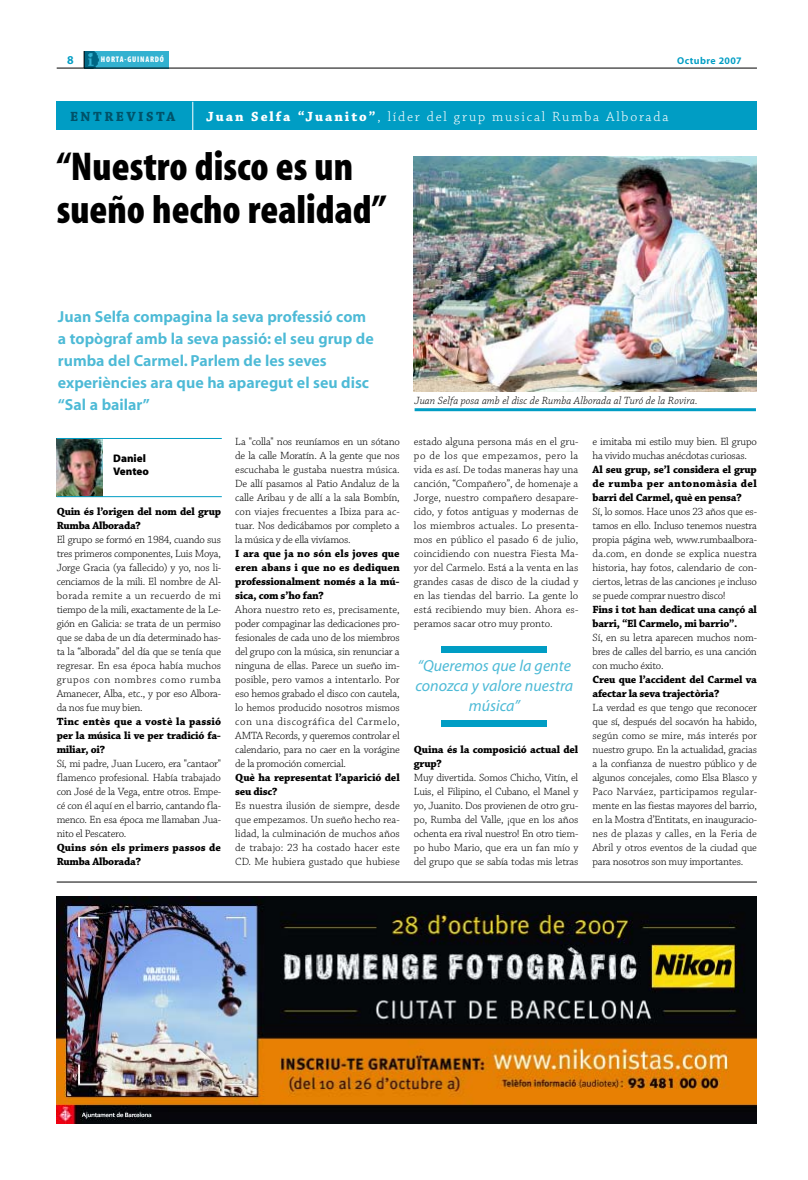
<style>
.page{position:relative;width:808px;height:1180px;background:#fff}
.page>*{position:absolute;margin:0;border:0;box-sizing:border-box;transform-origin:0 0}
.t1{font:700 condensed 40.4px/42.5px "Myriad MM";color:#000}
.t2{font:700 16px/22px "Myriad MM";color:#4dbad6}
.t3{font:italic 16px/20px "Myriad MM";color:#4dbad6;text-align:center}
.t4{font:14px "Chaparral MM";letter-spacing:.13em;color:#fff}
.t5{font:700 14px "Chaparral MM";letter-spacing:.175em;color:#005269}
.t6{font:700 12px "Myriad MM";color:#009dc4}
.t7{font:11px/14px "Chaparral MM";letter-spacing:-.02em;color:#000;text-align:justify}
.t8{font:700 11px/14px "Chaparral MM";letter-spacing:-.015em;color:#000}
.t9{font:italic 300 11px "Chaparral MM";letter-spacing:.005em;color:#000}
.t10{font:700 11px/14px "Chaparral MM";letter-spacing:.005em;color:#000}
.t11{font:800 11px/13px "Myriad MM";color:#000}
.t12{font:700 10px "Myriad MM";letter-spacing:.04em;color:#009dc4}
.t13{font:700 condensed 8.2px "Myriad MM";letter-spacing:.095em;color:#fff}
.s1{font-weight:700}
</style>
<div class="page">
<div style="left:84px;top:51px;width:84px;height:17px;background:#33b1d0"></div>
<img style="left:85px;top:51px;width:15px;height:17px">
<hr style="left:57px;top:68px;width:700px;height:1px;background:#000">
<svg style="left:84px;top:51px;width:1px;height:17px"></svg>
<hr style="left:57px;top:881px;width:700px;height:1px;background:#000">
<div style="left:57px;top:102px;width:700px;height:28px;background:#009dc4"></div>
<svg style="left:192px;top:102px;width:1px;height:28px"></svg>
<img style="left:414px;top:156px;width:343px;height:235px">
<hr style="left:415px;top:408px;width:341px;height:3px;background:#009dc4">
<div style="left:442px;top:645px;width:105px;height:7px;background:#009dc4"></div>
<div style="left:442px;top:720px;width:105px;height:7px;background:#009dc4"></div>
<div style="left:57px;top:896px;width:700px;height:232px;background:linear-gradient(to right,#fff,#fff)"></div>
<img style="left:57px;top:896px;width:700px;height:227px">
<img style="left:57px;top:439px;width:46px;height:57px">
<hr style="left:57px;top:496px;width:165px;height:1px;background:#009dc4">
<hr style="left:57px;top:438px;width:165px;height:1px;background:#009dc4">
<p class="t6" style="left:67px;top:55px;width:8px">8</p>
<p class="t13" style="left:101px;top:57px;width:65px">HORTA-GUINARDÓ</p>
<p class="t12" style="left:677px;top:56px;width:66px">Octubre 2007</p>
<p class="t5" style="left:70px;top:112px;width:107px">ENTREVISTA</p>
<p class="t4" style="left:206px;top:112px;width:464px"><span class="s1">Juan Selfa “Juanito”</span>, líder del grup musical Rumba Alborada</p>
<h1 class="t1" style="left:57px;top:149px;width:331px">“Nuestro disco es un sueño hecho realidad”</h1>
<h2 class="t2" style="left:58px;top:307px;width:317px">Juan Selfa compagina la seva professió com a topògraf amb la seva passió: el seu grup de rumba del Carmel. Parlem de les seves experiències ara que ha aparegut el seu disc “Sal a bailar”</h2>
<p class="t11" style="left:113px;top:452px;width:37px">Daniel<br>Venteo</p>
<p class="t8" style="left:57px;top:505px;width:166px">Quin és l’origen del nom del grup<br>Rumba Alborada?</p>
<p class="t7" style="left:57px;top:533px;width:166px">El grupo se formó en 1984, cuando sus tres primeros componentes, Luis Moya, Jorge Gracia (ya fallecido) y yo, nos li&shy;cenciamos de la mili. El nombre de Al&shy;borada remite a un recuerdo de mi tiempo de la mili, exactamente de la Le&shy;gión en Galicia: se trata de un permiso que se daba de un día determinado has&shy;ta la “alborada” del día que se tenía que regresar. En esa época había muchos grupos con nombres como rumba Amanecer, Alba, etc., y por eso Albora&shy;da nos fue muy bien.</p>
<p class="t8" style="left:57px;top:715px;width:166px;text-align:justify">Tinc entès que a vostè la passió per la música li ve per tradició fa&shy;miliar, oi?</p>
<p class="t7" style="left:57px;top:757px;width:166px">Sí, mi padre, Juan Lucero, era "cantaor" flamenco profesional. Había trabajado con José de la Vega, entre otros. Empe&shy;cé con él aquí en el barrio, cantando fla&shy;menco. En esa época me llamaban Jua&shy;nito el Pescatero.</p>
<p class="t10" style="left:57px;top:841px;width:166px">Quins són els primers passos de<br>Rumba Alborada?</p>
<p class="t7" style="left:235px;top:435px;width:166px">La "colla" nos reuníamos en un sótano de la calle Moratín. A la gente que nos escuchaba le gustaba nuestra música.<br>De allí pasamos al Patio Andaluz de la calle Aribau y de allí a la sala Bombín, con viajes frecuentes a Ibiza para ac&shy;tuar. Nos dedicábamos por completo a la música y de ella vivíamos.</p>
<p class="t8" style="left:235px;top:547px;width:166px;text-align:justify">I ara que ja no són els joves que eren abans i que no es dediquen professionalment només a la mú&shy;sica, com s’ho fan?</p>
<p class="t7" style="left:235px;top:603px;width:166px">Ahora nuestro reto es, precisamente, poder compaginar las dedicaciones pro&shy;fesionales de cada uno de los miembros del grupo con la música, sin renunciar a ninguna de ellas. Parece un sueño im&shy;posible, pero vamos a intentarlo. Por eso hemos grabado el disco con cautela, lo hemos producido nosotros mismos con una discográfica del Carmelo, AMTA Records, y queremos controlar el calendario, para no caer en la vorágine de la promoción comercial.</p>
<p class="t8" style="left:235px;top:771px;width:166px">Què ha representat l’aparició del seu disc?</p>
<p class="t7" style="left:235px;top:799px;width:166px">Es nuestra ilusión de siempre, desde que empezamos. Un sueño hecho rea&shy;lidad, la culminación de muchos años de trabajo: 23 ha costado hacer este CD. Me hubiera gustado que hubiese</p>
<p class="t9" style="left:415px;top:396px;width:284px">Juan Selfa posa amb el disc de Rumba Alborada al Turó de la Rovira.</p>
<p class="t7" style="left:414px;top:435px;width:166px">estado alguna persona más en el gru&shy;po de los que empezamos, pero la vida es así. De todas maneras hay una canción, “Compañero”, de homenaje a Jorge, nuestro compañero desapare&shy;cido, y fotos antiguas y modernas de los miembros actuales. Lo presenta&shy;mos en público el pasado 6 de julio, coincidiendo con nuestra Fiesta Ma&shy;yor del Carmelo. Está a la venta en las grandes casas de disco de la ciudad y en las tiendas del barrio. La gente lo está recibiendo muy bien. Ahora es&shy;peramos sacar otro muy pronto.</p>
<h2 class="t3" style="left:415px;top:657px;width:159px">“Queremos que la gente conozca y valore nuestra música”</h2>
<p class="t8" style="left:414px;top:743px;width:166px">Quina és la composició actual del grup?</p>
<p class="t7" style="left:414px;top:771px;width:166px">Muy divertida. Somos Chicho, Vitín, el Luis, el Filipino, el Cubano, el Manel y yo, Juanito. Dos provienen de otro gru&shy;po, Rumba del Valle, ¡que en los años ochenta era rival nuestro! En otro tiem&shy;po hubo Mario, que era un fan mío y del grupo que se sabía todas mis letras</p>
<p class="t7" style="left:592px;top:435px;width:166px">e imitaba mi estilo muy bien. El grupo ha vivido muchas anécdotas curiosas.</p>
<p class="t8" style="left:592px;top:463px;width:166px;text-align:justify">Al seu grup, se’l considera el grup de rumba per antonomàsia del barri del Carmel, què en pensa?</p>
<p class="t7" style="left:592px;top:505px;width:166px">Sí, lo somos. Hace unos 23 años que es&shy;tamos en ello. Incluso tenemos nuestra propia página web, www.rumbaalbora&shy;da.com, en donde se explica nuestra historia, hay fotos, calendario de con&shy;ciertos, letras de las canciones ¡e incluso se puede comprar nuestro disco!</p>
<p class="t8" style="left:592px;top:603px;width:166px">Fins i tot han dedicat una cançó al barri, “El Carmelo, mi barrio”.</p>
<p class="t7" style="left:592px;top:631px;width:166px">Sí, en su letra aparecen muchos nom&shy;bres de calles del barrio, es una canción con mucho éxito.</p>
<p class="t8" style="left:592px;top:673px;width:166px">Creu que l’accident del Carmel va afectar la seva trajectòria?</p>
<p class="t7" style="left:592px;top:701px;width:166px">La verdad es que tengo que reconocer que sí, después del socavón ha habido, según como se mire, más interés por nuestro grupo. En la actualidad, gracias a la confianza de nuestro público y de algunos concejales, como Elsa Blasco y Paco Narváez, participamos regular&shy;mente en las fiestas mayores del barrio, en la Mostra d’Entitats, en inauguracio&shy;nes de plazas y calles, en la Feria de Abril y otros eventos de la ciudad que para nosotros son muy importantes.</p>
</div>
